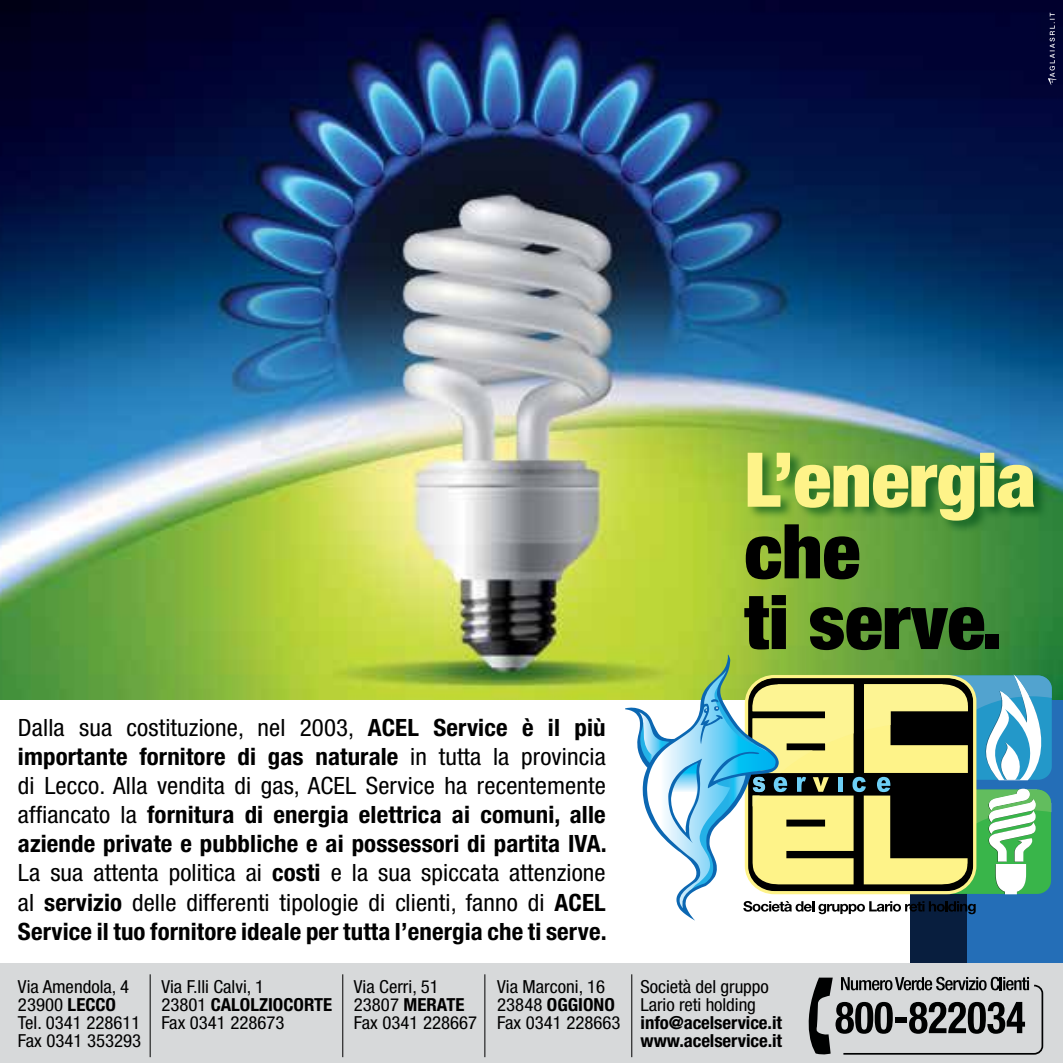
<style>
.page{position:relative;width:1063px;height:1063px;background:#fff}
.page>*{position:absolute;margin:0;border:0;box-sizing:border-box;transform-origin:0 0}
.t1{font:900 condensed 75.5px/70.8px "Helvetica Neue";letter-spacing:-.005em;color:#000;scale:1.05 1}
.t2{font:900 condensed 75.5px "Helvetica Neue";letter-spacing:-.005em;color:#fef389;scale:1.05 1}
.t3{font:700 condensed 23.75px/29.2px "Helvetica Neue";letter-spacing:.005em;color:#000;text-align:justify;scale:1.05 1}
.t4{font:condensed 18px/18px "Helvetica Neue";color:#000;scale:1.05 1}
.t5{font:700 condensed 18px/18px "Helvetica Neue";letter-spacing:-.005em;color:#000;scale:1.05 1}
.s1{font-weight:400}
.s2{font-weight:700}
</style>
<div class="page">
<img style="left:0;top:0;width:1063px;height:1063px">
<h1 class="t2" style="left:744px;top:433px;width:280px">L’energia</h1>
<h1 class="t1" style="left:744px;top:515px;width:248px">che<br>ti serve.</h1>
<p class="t3" style="left:18px;top:712px;width:562px"><span class="s1">Dalla sua costituzione, nel 2003,</span> ACEL Service è il più importante fornitore di gas naturale <span class="s1">in tutta la provincia di Lecco. Alla vendita di gas, ACEL Service ha recentemente affiancato la</span> fornitura di energia elettrica ai comuni, alle aziende private e pubbliche e ai possessori di partita IVA.<br><span class="s1">La sua attenta politica ai</span> costi <span class="s1">e la sua spiccata attenzione al</span> servizio <span class="s1">delle differenti tipologie di clienti, fanno di</span> ACEL Service il tuo fornitore ideale per tutta l’energia che ti serve.</p>
<p class="t4" style="left:18px;top:977px;width:119px">Via Amendola, 4<br>23900 <span class="s2">LECCO<br></span>Tel. 0341 228611<br>Fax 0341 353293</p>
<p class="t4" style="left:161px;top:977px;width:164px">Via F.lli Calvi, 1<br>23801 <span class="s2">CALOLZIOCORTE<br></span>Fax 0341 228673</p>
<p class="t4" style="left:497px;top:977px;width:119px">Via Marconi, 16<br>23848 <span class="s2">OGGIONO<br></span>Fax 0341 228663</p>
<p class="t4" style="left:354px;top:977px;width:119px">Via Cerri, 51<br>23807 <span class="s2">MERATE<br></span>Fax 0341 228667</p>
<p class="t4" style="left:641px;top:977px;width:124px">Società del gruppo<br>Lario reti holding</p>
<p class="t5" style="left:641px;top:1013px;width:136px">info@acelservice.it www.acelservice.it</p>
</div>
